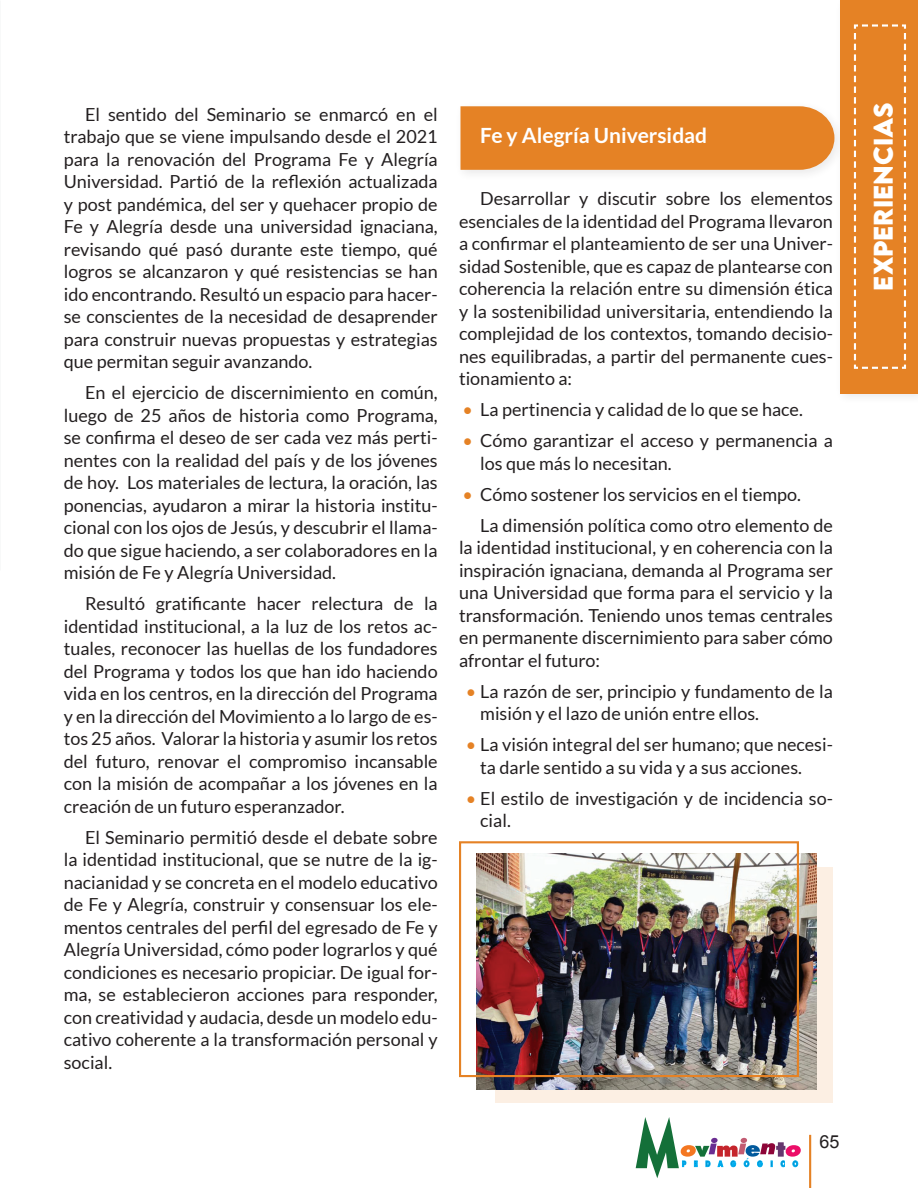
<style>
.page{position:relative;width:918px;height:1188px;background:#fff}
.page>*{position:absolute;margin:0;border:0;box-sizing:border-box;transform-origin:0 0}
.t1{font:700 24px "LEMONMILK";color:#fff}
.t2{font:700 21px "Lato";color:#fff}
.t3{font:18px/22.5px "Lato";color:#231f20;text-align:justify}
.t4{font:18px "Arial";color:#231f20}
.t5{font:12px "Times New Roman";color:#00aeef}
.s1{color:#e58225}
</style>
<div class="page">
<hr style="left:809px;top:1135px;width:2px;height:53px;background:#e58225">
<svg style="left:635px;top:1117px;width:166px;height:61px"></svg>
<div style="left:460px;top:106px;width:374px;height:64px;background:#e58225"></div>
<div style="left:496px;top:867px;width:337px;height:236px;background:#fcefe3"></div>
<img style="left:477px;top:854px;width:340px;height:235px">
<div style="left:459px;top:841px;width:340px;height:236px;border:2px solid #e58225"></div>
<div style="left:835px;top:0;width:83px;height:406px;background:#231f20;opacity:.1"></div>
<div style="left:841px;top:0;width:77px;height:393px;background:#e58225"></div>
<svg style="left:853px;top:24px;width:53px;height:345px"></svg>
<p class="t3" style="left:64px;top:103px;width:376px;text-indent:21px">El sentido del Seminario se enmarcó en el trabajo que se viene impulsando desde el 2021 para la renovación del Programa Fe y Alegría Universidad. Partió de la reflexión actualizada y post pandémica, del ser y quehacer propio de Fe y Alegría desde una universidad ignaciana, revisando qué pasó durante este tiempo, qué logros se alcanzaron y qué resistencias se han ido encontrando. Resultó un espacio para hacer&shy;se conscientes de la necesidad de desaprender para construir nuevas propuestas y estrategias que permitan seguir avanzando.</p>
<p class="t3" style="left:64px;top:381px;width:375px;text-indent:21px">En el ejercicio de discernimiento en común, luego de 25 años de historia como Programa, se confirma el deseo de ser cada vez más perti&shy;nentes con la realidad del país y de los jóvenes de hoy. Los materiales de lectura, la oración, las ponencias, ayudaron a mirar la historia institu&shy;cional con los ojos de Jesús, y descubrir el llama&shy;do que sigue haciendo, a ser colaboradores en la misión de Fe y Alegría Universidad.</p>
<p class="t3" style="left:64px;top:592px;width:376px;text-indent:21px">Resultó gratificante hacer relectura de la identidad institucional, a la luz de los retos ac&shy;tuales, reconocer las huellas de los fundadores del Programa y todos los que han ido haciendo vida en los centros, en la dirección del Programa y en la dirección del Movimiento a lo largo de es&shy;tos 25 años. Valorar la historia y asumir los retos del futuro, renovar el compromiso incansable con la misión de acompañar a los jóvenes en la creación de un futuro esperanzador.</p>
<p class="t3" style="left:64px;top:826px;width:376px;text-indent:21px">El Seminario permitió desde el debate sobre la identidad institucional, que se nutre de la ig&shy;nacianidad y se concreta en el modelo educativo de Fe y Alegría, construir y consensuar los ele&shy;mentos centrales del perfil del egresado de Fe y Alegría Universidad, cómo poder lograrlos y qué condiciones es necesario propiciar. De igual for&shy;ma, se establecieron acciones para responder, con creatividad y audacia, desde un modelo edu&shy;cativo coherente a la transformación personal y social.</p>
<p class="t2" style="left:480px;top:124px;width:229px">Fe y Alegría Universidad</p>
<p class="t3" style="left:459px;top:187px;width:375px;text-indent:21px">Desarrollar y discutir sobre los elementos esenciales de la identidad del Programa llevaron a confirmar el planteamiento de ser una Univer&shy;sidad Sostenible, que es capaz de plantearse con coherencia la relación entre su dimensión ética y la sostenibilidad universitaria, entendiendo la complejidad de los contextos, tomando decisio&shy;nes equilibradas, a partir del permanente cues&shy;tionamiento a:</p>
<p class="t3" style="left:462px;top:398px;width:342px"><span class="s1">•</span> La pertinencia y calidad de lo que se hace.</p>
<p class="t3" style="left:480px;top:429px;width:354px;text-indent:-18px"><span class="s1">•</span> Cómo garantizar el acceso y permanencia a los que más lo necesitan.</p>
<p class="t3" style="left:480px;top:479px;width:354px;line-height:31px;text-indent:-18px"><span class="s1">•</span> Cómo sostener los servicios en el tiempo.<br>La dimensión política como otro elemento de</p>
<p class="t3" style="left:459px;top:536px;width:376px">la identidad institucional, y en coherencia con la inspiración ignaciana, demanda al Programa ser una Universidad que forma para el servicio y la transformación. Teniendo unos temas centrales en permanente discernimiento para saber cómo afrontar el futuro:</p>
<p class="t3" style="left:480px;top:680px;width:354px;text-indent:-14px"><span class="s1">•</span> La razón de ser, principio y fundamento de la misión y el lazo de unión entre ellos.</p>
<p class="t3" style="left:480px;top:733px;width:354px;text-indent:-14px"><span class="s1">•</span> La visión integral del ser humano; que necesi&shy;ta darle sentido a su vida y a sus acciones.</p>
<p class="t3" style="left:480px;top:787px;width:354px;text-indent:-14px"><span class="s1">•</span> El estilo de investigación y de incidencia so&shy;cial.</p>
<p class="t5" style="left:745px;top:1154px;width:5px">´</p>
<p class="t4" style="left:819px;top:1130px;width:22px">65</p>
<h1 class="t1" style="left:867px;top:291px;width:189px;rotate:-90deg">EXPERIENCIAS</h1>
</div>
